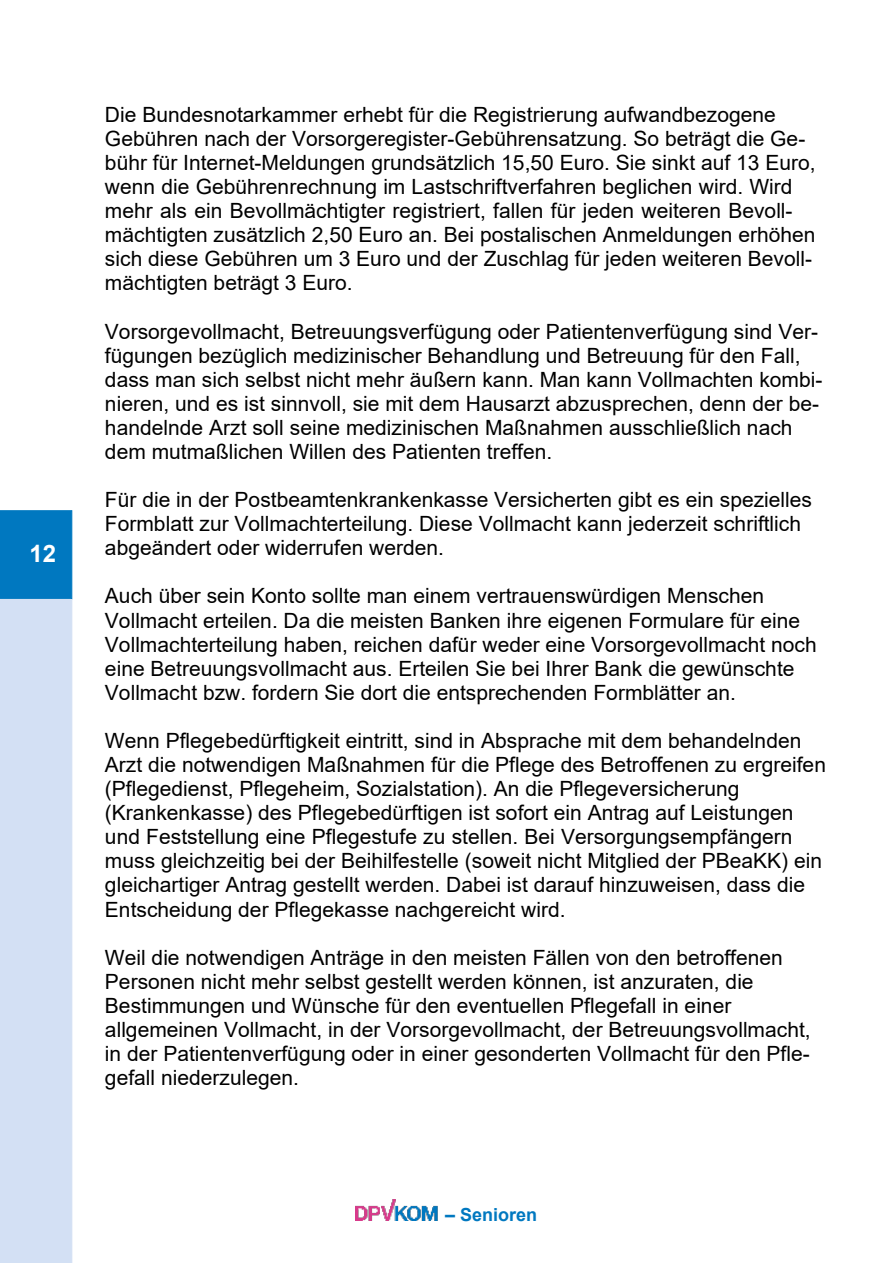
<style>
.page{position:relative;width:893px;height:1263px;background:#fff}
.page>*{position:absolute;margin:0;border:0;box-sizing:border-box;transform-origin:0 0}
.t1{font:700 24px "Arial";color:#fff}
.t2{font:21px/24.2px "Arial";color:#000}
.t3{font:700 18px "Arial";color:#0078c0}
</style>
<div class="page">
<div style="left:0;top:510px;width:72px;height:89px;background:#0078c0"></div>
<div style="left:0;top:599px;width:72px;height:664px;background:#d3e0f4"></div>
<img style="left:356px;top:1199px;width:82px;height:22px">
<p class="t1" style="left:29px;top:545px;width:28px">12</p>
<p class="t2" style="left:105px;top:104px;width:712px">Die Bundesnotarkammer erhebt für die Registrierung aufwandbezogene Gebühren nach der Vorsorgeregister-Gebührensatzung. So beträgt die Ge&shy;bühr für Internet-Meldungen grundsätzlich 15,50 Euro. Sie sinkt auf 13 Euro, wenn die Gebührenrechnung im Lastschriftverfahren beglichen wird. Wird mehr als ein Bevollmächtigter registriert, fallen für jeden weiteren Bevoll&shy;mächtigten zusätzlich 2,50 Euro an. Bei postalischen Anmeldungen erhöhen sich diese Gebühren um 3 Euro und der Zuschlag für jeden weiteren Bevoll&shy;mächtigten beträgt 3 Euro.</p>
<p class="t2" style="left:105px;top:321px;width:719px">Vorsorgevollmacht, Betreuungsverfügung oder Patientenverfügung sind Ver&shy;fügungen bezüglich medizinischer Behandlung und Betreuung für den Fall, dass man sich selbst nicht mehr äußern kann. Man kann Vollmachten kombi&shy;nieren, und es ist sinnvoll, sie mit dem Hausarzt abzusprechen, denn der be&shy;handelnde Arzt soll seine medizinischen Maßnahmen ausschließlich nach dem mutmaßlichen Willen des Patienten treffen.</p>
<p class="t2" style="left:105px;top:490px;width:709px">Für die in der Postbeamtenkrankenkasse Versicherten gibt es ein spezielles<br>Formblatt zur Vollmachterteilung. Diese Vollmacht kann jederzeit schriftlich abgeändert oder widerrufen werden.</p>
<p class="t2" style="left:105px;top:586px;width:713px">Auch über sein Konto sollte man einem vertrauenswürdigen Menschen Vollmacht erteilen. Da die meisten Banken ihre eigenen Formulare für eine Vollmachterteilung haben, reichen dafür weder eine Vorsorgevollmacht noch eine Betreuungsvollmacht aus. Erteilen Sie bei Ihrer Bank die gewünschte Vollmacht bzw. fordern Sie dort die entsprechenden Formblätter an.</p>
<p class="t2" style="left:105px;top:730px;width:722px">Wenn Pflegebedürftigkeit eintritt, sind in Absprache mit dem behandelnden Arzt die notwendigen Maßnahmen für die Pflege des Betroffenen zu ergreifen (Pflegedienst, Pflegeheim, Sozialstation). An die Pflegeversicherung (Krankenkasse) des Pflegebedürftigen ist sofort ein Antrag auf Leistungen und Feststellung eine Pflegestufe zu stellen. Bei Versorgungsempfängern muss gleichzeitig bei der Beihilfestelle (soweit nicht Mitglied der PBeaKK) ein gleichartiger Antrag gestellt werden. Dabei ist darauf hinzuweisen, dass die Entscheidung der Pflegekasse nachgereicht wird.</p>
<p class="t2" style="left:105px;top:947px;width:707px">Weil die notwendigen Anträge in den meisten Fällen von den betroffenen Personen nicht mehr selbst gestellt werden können, ist anzuraten, die Bestimmungen und Wünsche für den eventuellen Pflegefall in einer allgemeinen Vollmacht, in der Vorsorgevollmacht, der Betreuungsvollmacht, in der Patientenverfügung oder in einer gesonderten Vollmacht für den Pfle&shy;gefall niederzulegen.</p>
<p class="t3" style="left:445px;top:1207px;width:94px">– Senioren</p>
</div>
